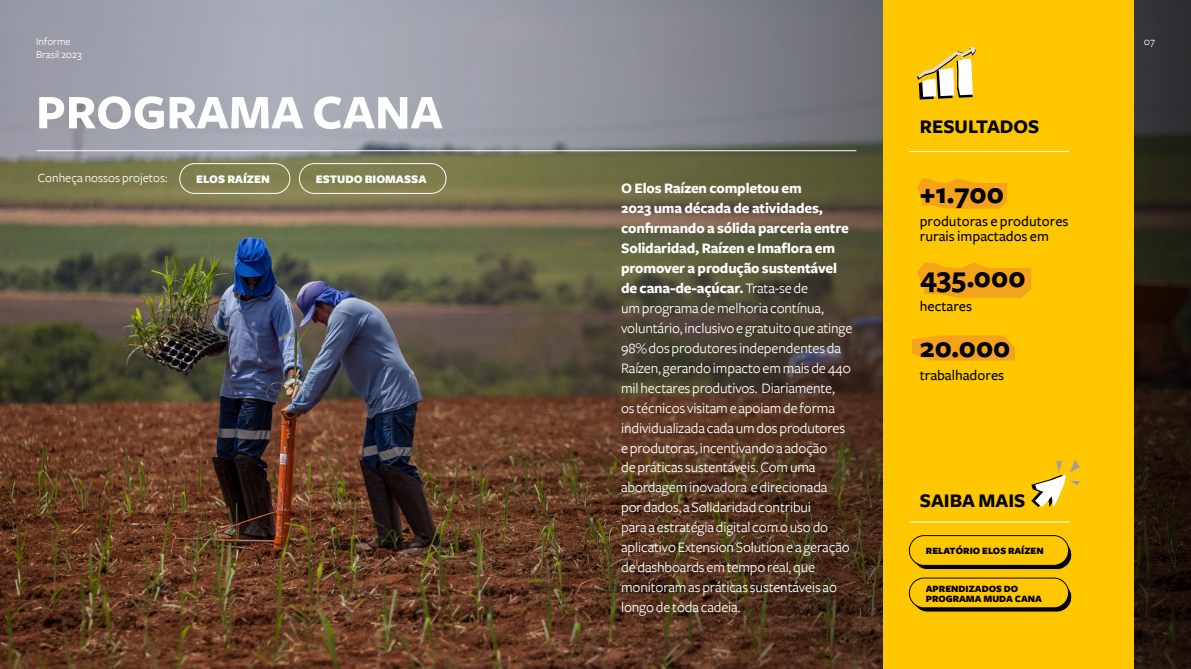
<style>
.page{position:relative;width:1191px;height:669px;background:#fff}
.page>*{position:absolute;margin:0;border:0;box-sizing:border-box;transform-origin:0 0}
.t1{font:700 50px "Freight Sans";color:#fff}
.t2{font:700 30px "Freight Sans";color:#000}
.t3{font:700 20px "Freight Sans";color:#000}
.t4{font:15px/20px "Freight Sans";letter-spacing:-.01em;color:#fff}
.t5{font:500 15px/15px "Freight Sans";color:#000}
.t6{font:13px "Freight Sans";color:#fff}
.t7{font:900 12px "Freight Sans";color:#fff}
.t8{font:11px/13px "Freight Sans";color:#fff}
.t9{font:900 10px/10px "Freight Sans";color:#000}
.s1{font-weight:700}
</style>
<div class="page">
<img style="left:0;top:0;width:214px;height:669px">
<img style="left:214px;top:0;width:977px;height:669px">
<hr style="left:37px;top:150px;width:819px;height:1px;background:#fff">
<div style="left:299px;top:163px;width:147px;height:31px;border:1px solid #fff;border-radius:15px"></div>
<div style="left:179px;top:163px;width:111px;height:31px;border:1px solid #fff;border-radius:15px"></div>
<div style="left:883px;top:0;width:250px;height:669px;background:#ffc700"></div>
<div style="left:912px;top:582px;width:159px;height:30px;background:#000;border-radius:15px"></div>
<div style="left:912px;top:582px;width:160px;height:31px;border:1px solid #ffc700;border-radius:15px"></div>
<svg style="left:917px;top:47px;width:59px;height:53px"></svg>
<hr style="left:909px;top:151px;width:160px;height:1px;background:#fff">
<svg style="left:912px;top:335px;width:103px;height:26px;background:#f6a618"></svg>
<div style="left:909px;top:578px;width:159px;height:30px;background:#ffc700;border-radius:15px"></div>
<div style="left:909px;top:578px;width:160px;height:30px;border:1px solid #000;border-radius:15px"></div>
<div style="left:912px;top:540px;width:159px;height:30px;background:#000;border-radius:15px"></div>
<div style="left:912px;top:539px;width:160px;height:31px;border:1px solid #ffc700;border-radius:15px"></div>
<hr style="left:909px;top:522px;width:160px;height:1px;background:#fff">
<div style="left:909px;top:536px;width:159px;height:29px;background:#ffc700;border-radius:15px"></div>
<div style="left:909px;top:535px;width:160px;height:31px;border:1px solid #000;border-radius:15px"></div>
<svg style="left:1031px;top:460px;width:49px;height:47px"></svg>
<svg style="left:917px;top:179px;width:90px;height:30px"></svg>
<svg style="left:917px;top:263px;width:114px;height:35px"></svg>
<p class="t8" style="left:36px;top:35px;width:47px">Informe<br>Brasil 2023</p>
<h1 class="t1" style="left:36px;top:85px;width:408px">PROGRAMA CANA</h1>
<p class="t6" style="left:38px;top:171px;width:131px">Conheça nossos projetos:</p>
<p class="t7" style="left:196px;top:173px;width:75px">ELOS RAÍZEN</p>
<p class="t7" style="left:316px;top:173px;width:112px">ESTUDO BIOMASSA</p>
<p class="t4" style="left:621px;top:178px;width:233px"><span class="s1">O Elos Raízen completou em<br>2023 uma década de atividades, confirmando a sólida parceria entre Solidaridad, Raízen e Imaflora em promover a produção sustentável de cana-de-açúcar.</span> Trata-se de<br>um programa de melhoria contínua, voluntário, inclusivo e gratuito que atinge 98% dos produtores independentes da Raízen, gerando impacto em mais de 440 mil hectares produtivos. Diariamente,<br>os técnicos visitam e apoiam de forma individualizada cada um dos produtores e produtoras, incentivando a adoção<br>de práticas sustentáveis. Com uma abordagem inovadora e direcionada<br>por dados, a Solidaridad contribui<br>para a estratégia digital com o uso do aplicativo Extension Solution e a geração de dashboards em tempo real, que monitoram as práticas sustentáveis ao longo de toda cadeia.</p>
<h3 class="t3" style="left:919px;top:116px;width:121px">RESULTADOS</h3>
<h2 class="t2" style="left:919px;top:177px;width:86px">+1.700</h2>
<p class="t5" style="left:919px;top:214px;width:150px">produtoras e produtores rurais impactados em</p>
<h2 class="t2" style="left:919px;top:262px;width:107px">435.000</h2>
<p class="t5" style="left:919px;top:299px;width:54px">hectares</p>
<h2 class="t2" style="left:919px;top:331px;width:92px">20.000</h2>
<p class="t5" style="left:919px;top:368px;width:86px">trabalhadores</p>
<h3 class="t3" style="left:919px;top:490px;width:107px">SAIBA MAIS</h3>
<p class="t9" style="left:926px;top:546px;width:119px">RELATÓRIO ELOS RAÍZEN</p>
<p class="t9" style="left:926px;top:584px;width:118px">APRENDIZADOS DO<br>PROGRAMA MUDA CANA</p>
<p class="t8" style="left:1143px;top:35px;width:13px">07</p>
</div>
